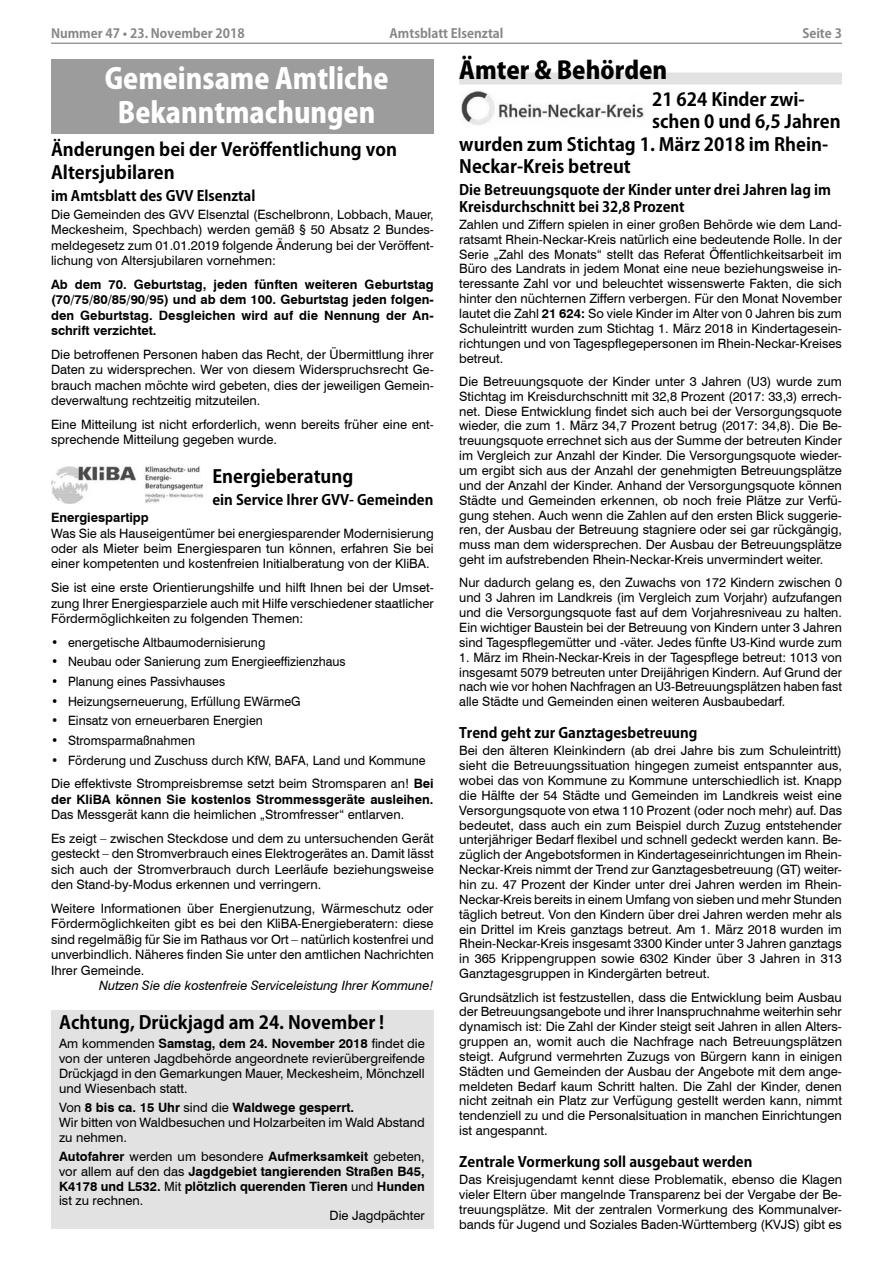
<style>
.page{position:relative;width:893px;height:1263px;background:#fff}
.page>*{position:absolute;margin:0;border:0;box-sizing:border-box;transform-origin:0 0}
.t1{font:800 28.35px/34px "Koz Go Pro";color:#fff;text-align:center;scale:.95 1}
.t2{font:800 24px "Koz Go Pro";color:#000}
.t3{font:700 18px/23px "Koz Go Pro";color:#000}
.t4{font:700 14.25px/17.2px "Koz Go Pro";color:#000}
.t5{font:12.9px/14.9px "Swiss 721 BT";color:#000;text-align:justify}
.t6{font:700 12.9px/15.5px "Swiss 721 BT";color:#000;text-align:justify}
.t7{font:12.9px/23.9px "Swiss 721 BT";color:#000;scale:.96 1}
.t8{font:italic 12.9px "Swiss 721 BT";color:#000}
.t9{font:700 12.75px "Koz Go Pro";color:#878787}
.s1{font-weight:700}
.s2{font-weight:400}
</style>
<div class="page">
<hr style="left:51px;top:43px;width:791px;height:1px;background:#9c9c9c">
<div style="left:51px;top:60px;width:383px;height:74px;background:#9c9c9c"></div>
<div style="left:459px;top:72px;width:383px;height:12px;background:#e2e2e2"></div>
<img style="left:51px;top:467px;width:151px;height:36px">
<img style="left:461px;top:91px;width:183px;height:34px">
<div style="left:51px;top:1011px;width:383px;height:218px;background:#e2e2e2"></div>
<p class="t9" style="left:51px;top:25px;width:195px">Nummer 47 • 23. November 2018</p>
<p class="t9" style="left:389px;top:25px;width:116px">Amtsblatt Elsenztal</p>
<p class="t9" style="left:802px;top:25px;width:41px">Seite 3</p>
<h1 class="t1" style="left:105px;top:63px;width:300px">Gemeinsame Amtliche<br>Bekanntmachungen</h1>
<h2 class="t2" style="left:459px;top:54px;width:210px">Ämter &amp; Behörden</h2>
<h3 class="t3" style="left:652px;top:89px;width:154px">21 624 Kinder zwi-</h3>
<h3 class="t3" style="left:652px;top:111px;width:190px">schen 0 und 6,5 Jahren</h3>
<h3 class="t3" style="left:459px;top:134px;width:370px">wurden zum Stichtag 1. März 2018 im Rhein-</h3>
<h3 class="t3" style="left:459px;top:156px;width:173px">Neckar-Kreis betreut</h3>
<p class="t4" style="left:459px;top:182px;width:373px">Die Betreuungsquote der Kinder unter drei Jahren lag im<br>Kreisdurchschnitt bei 32,8 Prozent</p>
<p class="t5" style="left:459px;top:216px;width:384px">Zahlen und Ziffern spielen in einer großen Behörde wie dem Land&shy;ratsamt Rhein-Neckar-Kreis natürlich eine bedeutende Rolle. In der Serie „Zahl des Monats“ stellt das Referat Öffentlichkeitsarbeit im Büro des Landrats in jedem Monat eine neue beziehungsweise in&shy;teressante Zahl vor und beleuchtet wissenswerte Fakten, die sich hinter den nüchternen Ziffern verbergen. Für den Monat November lautet die Zahl <span class="s1">21 624:</span> So viele Kinder im Alter von 0 Jahren bis zum Schuleintritt wurden zum Stichtag 1. März 2018 in Kindertagesein&shy;richtungen und von Tagespflegepersonen im Rhein-Neckar-Kreises betreut.</p>
<p class="t5" style="left:459px;top:373px;width:384px">Die Betreuungsquote der Kinder unter 3 Jahren (U3) wurde zum Stichtag im Kreisdurchschnitt mit 32,8 Prozent (2017: 33,3) errech&shy;net. Diese Entwicklung findet sich auch bei der Versorgungsquote wieder, die zum 1. März 34,7 Prozent betrug (2017: 34,8). Die Be&shy;treuungsquote errechnet sich aus der Summe der betreuten Kinder im Vergleich zur Anzahl der Kinder. Die Versorgungsquote wieder&shy;um ergibt sich aus der Anzahl der genehmigten Betreuungsplätze und der Anzahl der Kinder. Anhand der Versorgungsquote können Städte und Gemeinden erkennen, ob noch freie Plätze zur Verfü&shy;gung stehen. Auch wenn die Zahlen auf den ersten Blick suggerie&shy;ren, der Ausbau der Betreuung stagniere oder sei gar rückgängig, muss man dem widersprechen. Der Ausbau der Betreuungsplätze geht im aufstrebenden Rhein-Neckar-Kreis unvermindert weiter.</p>
<p class="t5" style="left:459px;top:575px;width:384px">Nur dadurch gelang es, den Zuwachs von 172 Kindern zwischen 0 und 3 Jahren im Landkreis (im Vergleich zum Vorjahr) aufzufangen und die Versorgungsquote fast auf dem Vorjahresniveau zu halten.<br>Ein wichtiger Baustein bei der Betreuung von Kindern unter 3 Jahren sind Tagespflegemütter und -väter. Jedes fünfte U3-Kind wurde zum</p>
<p class="t5" style="left:459px;top:649px;width:384px">1. März im Rhein-Neckar-Kreis in der Tagespflege betreut: 1013 von insgesamt 5079 betreuten unter Dreijährigen Kindern. Auf Grund der nach wie vor hohen Nachfragen an U3-Betreuungsplätzen haben fast alle Städte und Gemeinden einen weiteren Ausbaubedarf.</p>
<p class="t4" style="left:459px;top:725px;width:240px">Trend geht zur Ganztagesbetreuung</p>
<p class="t5" style="left:459px;top:743px;width:384px">Bei den älteren Kleinkindern (ab drei Jahre bis zum Schuleintritt) sieht die Betreuungssituation hingegen zumeist entspannter aus, wobei das von Kommune zu Kommune unterschiedlich ist. Knapp die Hälfte der 54 Städte und Gemeinden im Landkreis weist eine Versorgungsquote von etwa 110 Prozent (oder noch mehr) auf. Das bedeutet, dass auch ein zum Beispiel durch Zuzug entstehender unterjähriger Bedarf flexibel und schnell gedeckt werden kann. Be&shy;züglich der Angebotsformen in Kindertageseinrichtungen im Rhein-Neckar-Kreis nimmt der Trend zur Ganztagesbetreuung (GT) weiter&shy;hin zu. 47 Prozent der Kinder unter drei Jahren werden im Rhein-Neckar-Kreis bereits in einem Umfang von sieben und mehr Stunden täglich betreut. Von den Kindern über drei Jahren werden mehr als ein Drittel im Kreis ganztags betreut. Am 1. März 2018 wurden im Rhein-Neckar-Kreis insgesamt 3300 Kinder unter 3 Jahren ganztags in 365 Krippengruppen sowie 6302 Kinder über 3 Jahren in 313<br>Ganztagesgruppen in Kindergärten betreut.</p>
<p class="t5" style="left:459px;top:989px;width:384px">Grundsätzlich ist festzustellen, dass die Entwicklung beim Ausbau der Betreuungsangebote und ihrer Inanspruchnahme weiterhin sehr dynamisch ist: Die Zahl der Kinder steigt seit Jahren in allen Alters&shy;gruppen an, womit auch die Nachfrage nach Betreuungsplätzen steigt. Aufgrund vermehrten Zuzugs von Bürgern kann in einigen Städten und Gemeinden der Ausbau der Angebote mit dem ange&shy;meldeten Bedarf kaum Schritt halten. Die Zahl der Kinder, denen nicht zeitnah ein Platz zur Verfügung gestellt werden kann, nimmt tendenziell zu und die Personalsituation in manchen Einrichtungen ist angespannt.</p>
<p class="t4" style="left:459px;top:1154px;width:295px">Zentrale Vormerkung soll ausgebaut werden</p>
<p class="t5" style="left:459px;top:1172px;width:384px">Das Kreisjugendamt kennt diese Problematik, ebenso die Klagen vieler Eltern über mangelnde Transparenz bei der Vergabe der Be&shy;treuungsplätze. Mit der zentralen Vormerkung des Kommunalver&shy;bands für Jugend und Soziales Baden-Württemberg (KVJS) gibt es</p>
<h3 class="t3" style="left:51px;top:139px;width:348px">Änderungen bei der Veröffentlichung von<br>Altersjubilaren</h3>
<p class="t4" style="left:51px;top:188px;width:206px">im Amtsblatt des GVV Elsenztal</p>
<p class="t5" style="left:51px;top:206px;width:384px;line-height:15.5px">Die Gemeinden des GVV Elsenztal (Eschelbronn, Lobbach, Mauer, Meckesheim, Spechbach) werden gemäß § 50 Absatz 2 Bundes&shy;meldegesetz zum 01.01.2019 folgende Änderung bei der Veröffent&shy;lichung von Altersjubilaren vornehmen:</p>
<p class="t6" style="left:51px;top:276px;width:384px">Ab dem 70. Geburtstag, jeden fünften weiteren Geburtstag (70/75/80/85/90/95) und ab dem 100. Geburtstag jeden folgen&shy;den Geburtstag. Desgleichen wird auf die Nennung der An&shy;schrift verzichtet.</p>
<p class="t5" style="left:51px;top:346px;width:384px;line-height:15.5px">Die betroffenen Personen haben das Recht, der Übermittlung ihrer Daten zu widersprechen. Wer von diesem Widerspruchsrecht Ge&shy;brauch machen möchte wird gebeten, dies der jeweiligen Gemein&shy;deverwaltung rechtzeitig mitzuteilen.</p>
<p class="t5" style="left:51px;top:416px;width:384px;line-height:15.5px">Eine Mitteilung ist nicht erforderlich, wenn bereits früher eine ent&shy;sprechende Mitteilung gegeben wurde.</p>
<h3 class="t3" style="left:212px;top:466px;width:142px">Energieberatung</h3>
<p class="t4" style="left:212px;top:492px;width:222px">ein Service Ihrer GVV- Gemeinden</p>
<p class="t6" style="left:51px;top:509px;width:99px">Energiespartipp</p>
<p class="t5" style="left:51px;top:525px;width:384px;line-height:15.5px">Was Sie als Hauseigentümer bei energiesparender Modernisierung oder als Mieter beim Energiesparen tun können, erfahren Sie bei einer kompetenten und kostenfreien Initialberatung von der KliBA.</p>
<p class="t5" style="left:51px;top:579px;width:384px;line-height:15.3px">Sie ist eine erste Orientierungshilfe und hilft Ihnen bei der Umset&shy;zung Ihrer Energiesparziele auch mit Hilfe verschiedener staatlicher Fördermöglichkeiten zu folgenden Themen:</p>
<p class="t7" style="left:51px;top:630px;width:225px">• energetische Altbaumodernisierung</p>
<p class="t7" style="left:51px;top:649px;width:308px">• Neubau oder Sanierung zum Energieeffizienzhaus</p>
<p class="t7" style="left:51px;top:669px;width:183px">• Planung eines Passivhauses</p>
<p class="t7" style="left:51px;top:689px;width:261px">• Heizungserneuerung, Erfüllung EWärmeG</p>
<p class="t7" style="left:51px;top:708px;width:222px">• Einsatz von erneuerbaren Energien</p>
<p class="t7" style="left:51px;top:728px;width:152px">• Stromsparmaßnahmen</p>
<p class="t7" style="left:51px;top:747px;width:400px">• Förderung und Zuschuss durch KfW, BAFA, Land und Kommune<br>Die effektivste Strompreisbremse setzt beim Stromsparen an! <span class="s1">Bei</span></p>
<p class="t6" style="left:51px;top:791px;width:384px">der KliBA können Sie kostenlos Strommessgeräte ausleihen.</p>
<p class="t5" style="left:51px;top:802px;width:384px;line-height:23.9px">Das Messgerät kann die heimlichen „Stromfresser“ entlarven.<br>Es zeigt – zwischen Steckdose und dem zu untersuchenden Gerät</p>
<p class="t5" style="left:51px;top:846px;width:384px;line-height:15.5px">gesteckt – den Stromverbrauch eines Elektrogerätes an. Damit lässt sich auch der Stromverbrauch durch Leerläufe beziehungsweise den Stand-by-Modus erkennen und verringern.</p>
<p class="t5" style="left:51px;top:900px;width:384px;line-height:15.5px">Weitere Informationen über Energienutzung, Wärmeschutz oder Fördermöglichkeiten gibt es bei den KliBA-Energieberatern: diese sind regelmäßig für Sie im Rathaus vor Ort – natürlich kostenfrei und unverbindlich. Näheres finden Sie unter den amtlichen Nachrichten Ihrer Gemeinde.</p>
<p class="t8" style="left:99px;top:976px;width:336px">Nutzen Sie die kostenfreie Serviceleistung Ihrer Kommune!</p>
<h3 class="t3" style="left:59px;top:1012px;width:327px">Achtung, Drückjagd am 24. November !</h3>
<p class="t5" style="left:59px;top:1036px;width:367px">Am kommenden <span class="s1">Samstag, dem 24. November 2018</span> findet die von der unteren Jagdbehörde angeordnete revierübergreifende Drückjagd in den Gemarkungen Mauer, Meckesheim, Mönchzell und Wiesenbach statt.</p>
<p class="t5" style="left:59px;top:1099px;width:367px;text-align:left">Von <span class="s1">8 bis ca. 15 Uhr</span> sind die <span class="s1">Waldwege gesperrt.<br></span>Wir bitten von Waldbesuchen und Holzarbeiten im Wald Abstand zu nehmen.</p>
<p class="t5" style="left:59px;top:1148px;width:367px"><span class="s1">Autofahrer</span> werden um besondere <span class="s1">Aufmerksamkeit</span> gebeten,</p>
<p class="t6" style="left:59px;top:1163px;width:367px"><span class="s2">vor allem auf den das</span> Jagdgebiet tangierenden Straßen B45,</p>
<p class="t6" style="left:59px;top:1178px;width:367px">K4178 und L532. <span class="s2">Mit</span> plötzlich querenden Tieren <span class="s2">und</span> Hunden</p>
<p class="t5" style="left:59px;top:1193px;width:86px">ist zu rechnen.</p>
<p class="t5" style="left:330px;top:1208px;width:97px">Die Jagdpächter</p>
</div>
